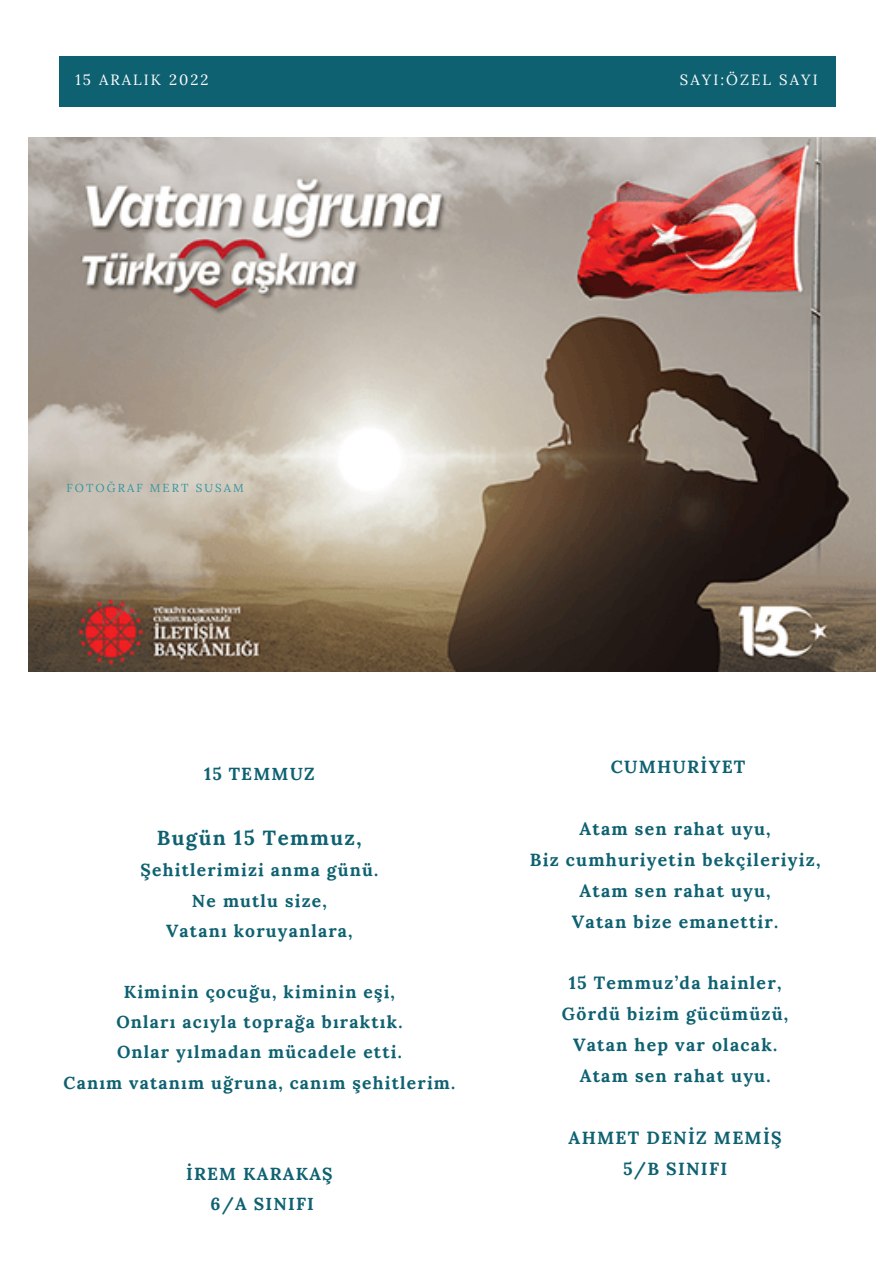
<style>
.page{position:relative;width:893px;height:1264px;background:#fff}
.page>*{position:absolute;margin:0;border:0;box-sizing:border-box;transform-origin:0 0}
.t1{font:700 20.4px "Lora";letter-spacing:.07em;color:#0e6171}
.t2{font:700 17.7px/30.9px "Lora";letter-spacing:.07em;color:#0e6171;text-align:center}
.t3{font:700 17.4px/30.3px "Lora";letter-spacing:.07em;color:#0e6171;text-align:center}
.t4{font:14.85px "Lora";letter-spacing:.14em;color:#fff}
.t5{font:11.55px "Lora";letter-spacing:.18em;color:#3494a0}
</style>
<div class="page">
<img style="left:28px;top:137px;width:847px;height:534px">
<div style="left:59px;top:56px;width:776px;height:51px;background:#0e6171"></div>
<p class="t4" style="left:75px;top:70px;width:159px">22 AĞUSTOS 020</p>
<p class="t4" style="left:751px;top:70px;width:68px">CİLT 29</p>
<p class="t4" style="left:75px;top:70px;width:135px">15 ARALIK 2022</p>
<p class="t4" style="left:680px;top:70px;width:139px">SAYI:ÖZEL SAYI</p>
<p class="t5" style="left:66px;top:480px;width:179px">FOTOĞRAF MERT SUSAM</p>
<p class="t3" style="left:204px;top:758px;width:112px">15 TEMMUZ</p>
<p class="t1" style="left:157px;top:824px;width:206px">Bugün 15 Temmuz,</p>
<p class="t3" style="left:140px;top:854px;width:239px">Şehitlerimizi anma günü.<br>Ne mutlu size,<br>Vatanı koruyanlara,</p>
<p class="t3" style="left:63px;top:976px;width:393px">Kiminin çocuğu, kiminin eşi,<br>Onları acıyla toprağa bıraktık.<br>Onlar yılmadan mücadele etti.<br>Canım vatanım uğruna, canım şehitlerim.</p>
<p class="t3" style="left:186px;top:1158px;width:148px">İREM KARAKAŞ<br>6/A SINIFI</p>
<p class="t2" style="left:610px;top:751px;width:136px">CUMHURİYET</p>
<p class="t2" style="left:529px;top:812px;width:292px">Atam sen rahat uyu,<br>Biz cumhuriyetin bekçileriyiz,<br>Atam sen rahat uyu,<br>Vatan bize emanettir.</p>
<p class="t2" style="left:562px;top:967px;width:228px">15 Temmuz’da hainler,<br>Gördü bizim gücümüzü,<br>Vatan hep var olacak.<br>Atam sen rahat uyu.</p>
<p class="t2" style="left:568px;top:1122px;width:214px">AHMET DENİZ MEMİŞ<br>5/B SINIFI</p>
</div>
